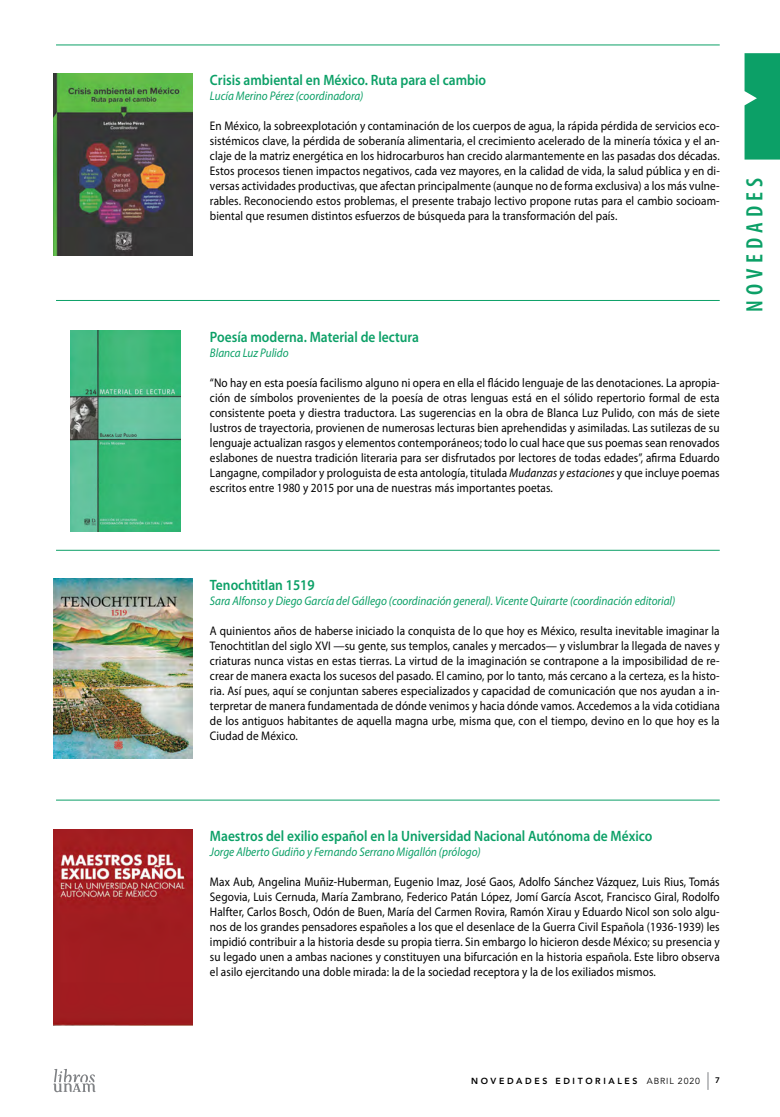
<style>
.page{position:relative;width:780px;height:1117px;background:#fff}
.page>*{position:absolute;margin:0;border:0;box-sizing:border-box;transform-origin:0 0}
.t1{font:600 condensed 23.75px "Myriad Pro";letter-spacing:.22em;color:#0ca067}
.t2{font:600 15px "Myriad Pro";color:#0ca067;scale:.9 1}
.t3{font:12.5px/15px "Myriad Pro";letter-spacing:.01em;color:#000;text-align:justify;scale:.9 1}
.t4{font:italic 12.5px "Myriad Pro";color:#0ca067;scale:.9 1}
.t5{font:800 8.75px "Avenir LT";letter-spacing:.3em;color:#000}
.t6{font:600 8.75px "Myriad Pro";color:#000}
.s1{font-style:italic}
.s2{font-weight:400}
</style>
<div class="page">
<svg style="left:53px;top:1069px;width:42px;height:22px"></svg>
<svg style="left:707px;top:1072px;width:1px;height:17px"></svg>
<img style="left:53px;top:829px;width:139px;height:196px">
<img style="left:53px;top:578px;width:139px;height:180px">
<img style="left:71px;top:330px;width:109px;height:201px">
<img style="left:53px;top:73px;width:139px;height:183px">
<hr style="left:56px;top:550px;width:663px;height:1px;background:#0ca067">
<hr style="left:56px;top:799px;width:663px;height:1px;background:#0ca067">
<hr style="left:56px;top:300px;width:663px;height:1px;background:#0ca067">
<hr style="left:56px;top:45px;width:663px;height:1px;background:#0ca067">
<div style="left:744px;top:53px;width:36px;height:106px;background:#0ca067"></div>
<p class="t2" style="left:210px;top:72px;width:308px">Crisis ambiental en México. Ruta para el cambio</p>
<p class="t4" style="left:210px;top:89px;width:172px">Lucía Merino Pérez (coordinadora)</p>
<p class="t3" style="left:210px;top:118px;width:568px">En México, la sobreexplotación y contaminación de los cuerpos de agua, la rápida pérdida de servicios eco&shy;sistémicos clave, la pérdida de soberanía alimentaria, el crecimiento acelerado de la minería tóxica y el an&shy;claje de la matriz energética en los hidrocarburos han crecido alarmantemente en las pasadas dos décadas.<br>Estos procesos tienen impactos negativos, cada vez mayores, en la calidad de vida, la salud pública y en di&shy;versas actividades productivas, que afectan principalmente (aunque no de forma exclusiva) a los más vulne&shy;rables. Reconociendo estos problemas, el presente trabajo lectivo propone rutas para el cambio socioam&shy;biental que resumen distintos esfuerzos de búsqueda para la transformación del país.</p>
<p class="t2" style="left:210px;top:328px;width:234px">Poesía moderna. Material de lectura</p>
<p class="t4" style="left:210px;top:346px;width:89px">Blanca Luz Pulido</p>
<p class="t3" style="left:210px;top:375px;width:568px">“No hay en esta poesía facilismo alguno ni opera en ella el flácido lenguaje de las denotaciones. La apropia&shy;ción de símbolos provenientes de la poesía de otras lenguas está en el sólido repertorio formal de esta consistente poeta y diestra traductora. Las sugerencias en la obra de Blanca Luz Pulido, con más de siete lustros de trayectoria, provienen de numerosas lecturas bien aprehendidas y asimiladas. Las sutilezas de su lenguaje actualizan rasgos y elementos contemporáneos; todo lo cual hace que sus poemas sean renovados eslabones de nuestra tradición literaria para ser disfrutados por lectores de todas edades”, afirma Eduardo Langagne, compilador y prologuista de esta antología, titulada <span class="s1">Mudanzas y estaciones</span> y que incluye poemas escritos entre 1980 y 2015 por una de nuestras más importantes poetas.</p>
<h1 class="t1" style="left:741px;top:312px;width:136px;rotate:-90deg">NOVEDADES</h1>
<p class="t2" style="left:210px;top:576px;width:118px">Tenochtitlan 1519</p>
<p class="t4" style="left:210px;top:593px;width:518px">Sara Alfonso y Diego García del Gállego (coordinación general). Vicente Quirarte (coordinación editorial)</p>
<p class="t3" style="left:210px;top:623px;width:568px">A quinientos años de haberse iniciado la conquista de lo que hoy es México, resulta inevitable imaginar la Tenochtitlan del siglo XVI —su gente, sus templos, canales y mercados— y vislumbrar la llegada de naves y criaturas nunca vistas en estas tierras. La virtud de la imaginación se contrapone a la imposibilidad de re&shy;crear de manera exacta los sucesos del pasado. El camino, por lo tanto, más cercano a la certeza, es la histo&shy;ria. Así pues, aquí se conjuntan saberes especializados y capacidad de comunicación que nos ayudan a in&shy;terpretar de manera fundamentada de dónde venimos y hacia dónde vamos. Accedemos a la vida cotidiana de los antiguos habitantes de aquella magna urbe, misma que, con el tiempo, devino en lo que hoy es la Ciudad de México.</p>
<p class="t2" style="left:210px;top:827px;width:493px">Maestros del exilio español en la Universidad Nacional Autónoma de México</p>
<p class="t4" style="left:210px;top:844px;width:302px">Jorge Alberto Gudiño y Fernando Serrano Migallón (prólogo)</p>
<p class="t3" style="left:210px;top:873px;width:568px">Max Aub, Angelina Muñiz-Huberman, Eugenio Imaz, José Gaos, Adolfo Sánchez Vázquez, Luis Rius, Tomás Segovia, Luis Cernuda, María Zambrano, Federico Patán López, Jomí García Ascot, Francisco Giral, Rodolfo Halfter, Carlos Bosch, Odón de Buen, María del Carmen Rovira, Ramón Xirau y Eduardo Nicol son solo algu&shy;nos de los grandes pensadores españoles a los que el desenlace de la Guerra Civil Española (1936-1939) les impidió contribuir a la historia desde su propia tierra. Sin embargo lo hicieron desde México; su presencia y su legado unen a ambas naciones y constituyen una bifurcación en la historia española. Este libro observa el asilo ejercitando una doble mirada: la de la sociedad receptora y la de los exiliados mismos.</p>
<p class="t5" style="left:471px;top:1075px;width:230px">NOVEDADES EDITORIALES <span class="s2">ABRIL 2020</span></p>
<p class="t6" style="left:715px;top:1074px;width:6px">7</p>
</div>
